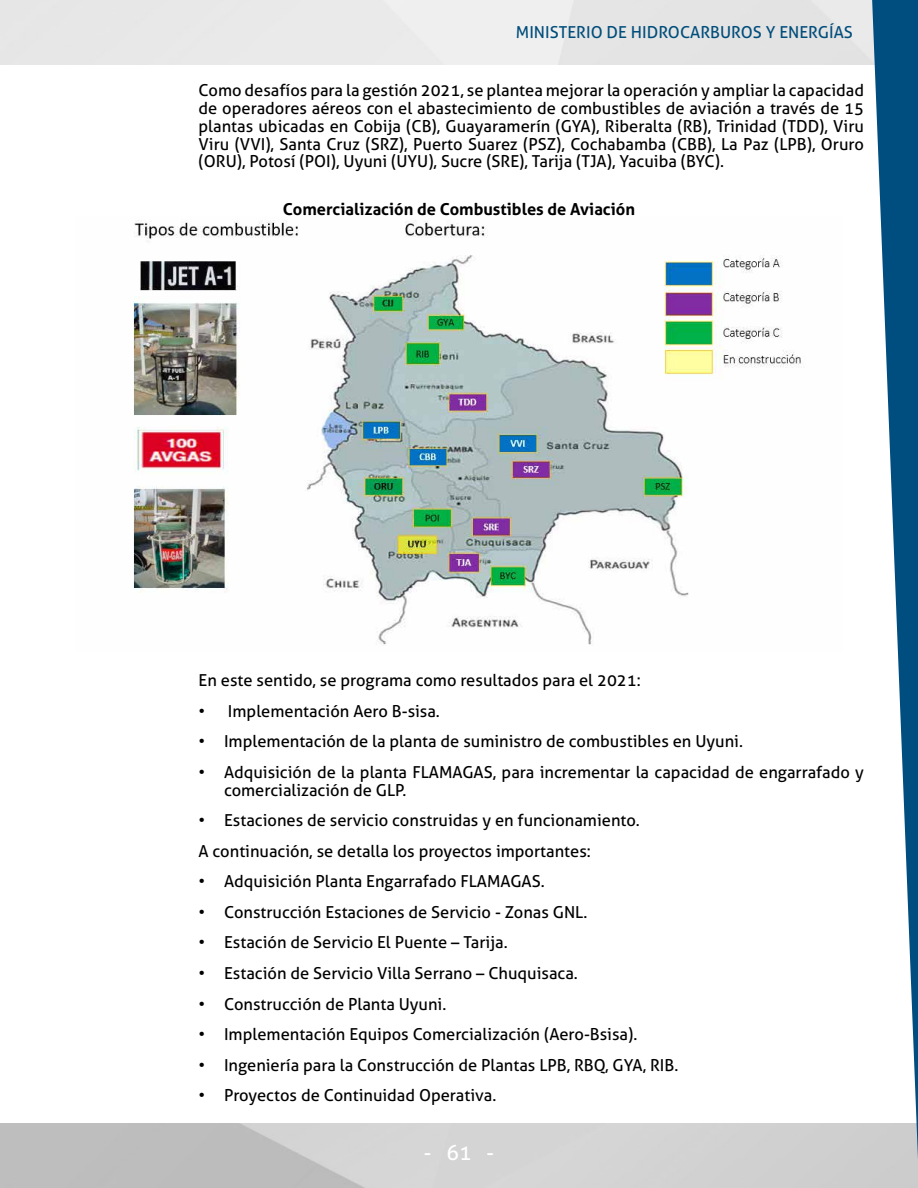
<style>
.page{position:relative;width:918px;height:1188px;background:#fff}
.page>*{position:absolute;margin:0;border:0;box-sizing:border-box;transform-origin:0 0}
.t1{font:21px "Aller";color:#fff}
.t2{font:16.5px/17.9px "Aller";color:#000}
.t3{font:700 16.5px "Aller";color:#000}
.t4{font:16.5px "Aller";color:#004d7b}
</style>
<div class="page">
<svg style="left:872px;top:0;width:46px;height:1186px"></svg>
<img style="left:133px;top:220px;width:668px;height:426px">
<p class="t4" style="left:516px;top:23px;width:338px">MINISTERIO DE HIDROCARBUROS Y ENERGÍAS</p>
<p class="t2" style="left:199px;top:81px;width:667px;text-align:justify">Como desafíos para la gestión 2021, se plantea mejorar la operación y ampliar la capacidad de operadores aéreos con el abastecimiento de combustibles de aviación a través de 15 plantas ubicadas en Cobija (CB), Guayaramerín (GYA), Riberalta (RB), Trinidad (TDD), Viru Viru (VVI), Santa Cruz (SRZ), Puerto Suarez (PSZ), Cochabamba (CBB), La Paz (LPB), Oruro (ORU), Potosí (POI), Uyuni (UYU), Sucre (SRE), Tarija (TJA), Yacuiba (BYC).</p>
<p class="t3" style="left:283px;top:199px;width:354px">Comercialización de Combustibles de Aviación</p>
<p class="t2" style="left:199px;top:671px;width:444px">En este sentido, se programa como resultados para el 2021:</p>
<p class="t2" style="left:199px;top:702px;width:243px">• Implementación Aero B-sisa.</p>
<p class="t2" style="left:199px;top:733px;width:546px">• Implementación de la planta de suministro de combustibles en Uyuni.</p>
<p class="t2" style="left:224px;top:763px;width:641px;text-indent:-26px">• Adquisición de la planta FLAMAGAS, para incrementar la capacidad de engarrafado y comercialización de GLP.</p>
<p class="t2" style="left:199px;top:805px;width:443px;line-height:30.6px">• Estaciones de servicio construidas y en funcionamiento.<br>A continuación, se detalla los proyectos importantes:</p>
<p class="t2" style="left:199px;top:873px;width:348px">• Adquisición Planta Engarrafado FLAMAGAS.</p>
<p class="t2" style="left:199px;top:903px;width:390px">• Construcción Estaciones de Servicio - Zonas GNL.</p>
<p class="t2" style="left:199px;top:934px;width:311px">• Estación de Servicio El Puente – Tarija.</p>
<p class="t2" style="left:199px;top:964px;width:381px">• Estación de Servicio Villa Serrano – Chuquisaca.</p>
<p class="t2" style="left:199px;top:995px;width:249px">• Construcción de Planta Uyuni.</p>
<p class="t2" style="left:199px;top:1025px;width:440px">• Implementación Equipos Comercialización (Aero-Bsisa).</p>
<p class="t2" style="left:199px;top:1056px;width:481px">• Ingeniería para la Construcción de Plantas LPB, RBQ, GYA, RIB.</p>
<p class="t2" style="left:199px;top:1086px;width:299px">• Proyectos de Continuidad Operativa.</p>
<p class="t1" style="left:424px;top:1140px;width:72px">- 61 -</p>
</div>
